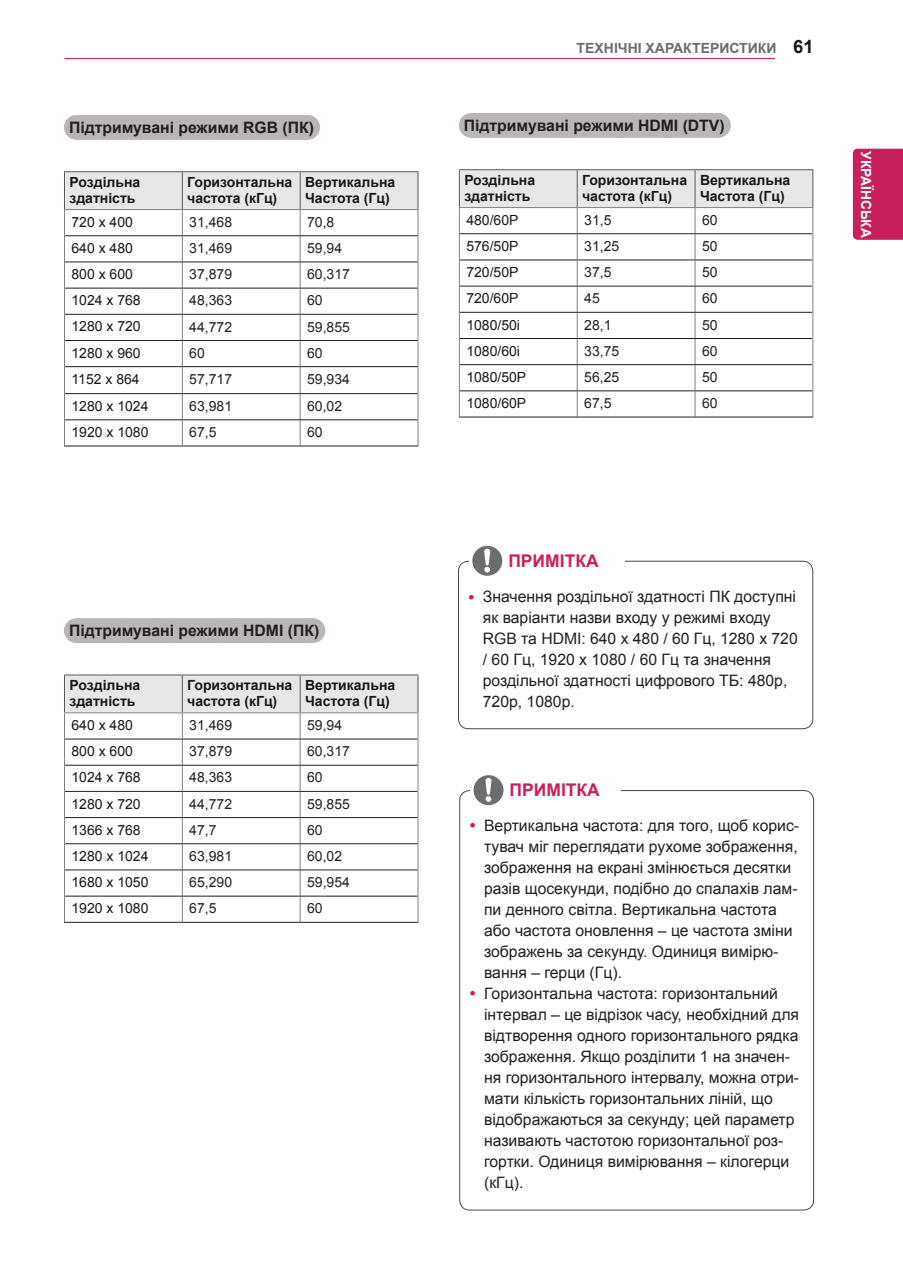
<style>
.page{position:relative;width:903px;height:1275px;background:#fff}
.page>*{position:absolute;margin:0;border:0;box-sizing:border-box;transform-origin:0 0}
.t1{font:700 21px "Arial";color:#fff}
.t2{font:700 18.38px "Arial";color:#1a161a}
.Title-note{font:700 17.5px "Arial";color:#c8205d}
.Body-Bullet{font:15.75px/21px "Arial";color:#231f20}
.Title-3{font:700 15.75px "Arial";color:#231f20}
.t3{font:14px "Arial";color:#231f20}
.t4{font:14px "Arial";color:#1a161a}
.Body{font:700 14px/15.8px "Arial";color:#1a161a}
.t5{font:700 14px "Arial";color:#6c6d70}
.t6{font:700 14px "Arial";color:#fff}
</style>
<div class="page">
<hr style="left:64px;top:58px;width:711px;height:1px;background:#c8205d">
<div style="left:853px;top:149px;width:50px;height:91px;background:#c8205d"></div>
<div style="left:458px;top:561px;width:355px;height:168px;border:1px solid #4c4649;border-radius:10px"></div>
<div style="left:498px;top:550px;width:126px;height:23px;background:#fff"></div>
<div style="left:469px;top:546px;width:38px;height:30px;background:#fff"></div>
<svg style="left:472px;top:546px;width:30px;height:30px"></svg>
<svg style="left:473px;top:775px;width:30px;height:30px"></svg>
<div style="left:471px;top:113px;width:246px;height:24px;background:#bab6b7"></div>
<svg style="left:520px;top:137px;width:173px;height:1px"></svg>
<svg style="left:717px;top:113px;width:1px;height:25px"></svg>
<hr style="left:459px;top:417px;width:118px;height:1px;background:#231f20">
<hr style="left:577px;top:417px;width:118px;height:1px;background:#231f20">
<hr style="left:695px;top:417px;width:118px;height:1px;background:#231f20">
<hr style="left:459px;top:169px;width:118px;height:1px;background:#57585a">
<hr style="left:577px;top:169px;width:118px;height:1px;background:#57585a">
<hr style="left:695px;top:169px;width:118px;height:1px;background:#57585a">
<svg style="left:459px;top:170px;width:354px;height:247px"></svg>
<div style="left:76px;top:115px;width:231px;height:24px;background:#bab6b7"></div>
<svg style="left:122px;top:139px;width:162px;height:1px"></svg>
<svg style="left:307px;top:115px;width:1px;height:25px"></svg>
<div style="left:76px;top:618px;width:236px;height:25px;background:#bab6b7"></div>
<svg style="left:312px;top:618px;width:1px;height:25px"></svg>
<hr style="left:64px;top:171px;width:118px;height:1px;background:#57585a">
<hr style="left:182px;top:171px;width:118px;height:1px;background:#57585a">
<hr style="left:300px;top:171px;width:118px;height:1px;background:#57585a">
<hr style="left:64px;top:446px;width:118px;height:1px;background:#231f20">
<hr style="left:182px;top:446px;width:118px;height:1px;background:#231f20">
<hr style="left:300px;top:446px;width:118px;height:1px;background:#231f20">
<svg style="left:64px;top:172px;width:354px;height:274px"></svg>
<hr style="left:64px;top:922px;width:118px;height:1px;background:#231f20">
<hr style="left:182px;top:922px;width:118px;height:1px;background:#231f20">
<hr style="left:300px;top:922px;width:118px;height:1px;background:#231f20">
<svg style="left:64px;top:675px;width:354px;height:247px"></svg>
<p class="Title-3" style="left:69px;top:117px;width:246px">Підтримувані режими RGB (ПК)</p>
<p class="Body" style="left:69px;top:174px;width:72px">Роздільна здатність</p>
<p class="Body" style="left:187px;top:174px;width:106px">Горизонтальна</p>
<p class="Body" style="left:187px;top:190px;width:91px">частота (кГц)</p>
<p class="Body" style="left:305px;top:174px;width:92px">Вертикальна</p>
<p class="Body" style="left:305px;top:190px;width:86px">Частота (Гц)</p>
<p class="t4" style="left:71px;top:213px;width:63px">720 x 400</p>
<p class="t3" style="left:189px;top:213px;width:44px">31,468</p>
<p class="t3" style="left:307px;top:213px;width:29px">70,8</p>
<p class="t4" style="left:71px;top:239px;width:63px">640 x 480</p>
<p class="t3" style="left:189px;top:239px;width:44px">31,469</p>
<p class="t3" style="left:307px;top:239px;width:37px">59,94</p>
<p class="t4" style="left:71px;top:265px;width:63px">800 x 600</p>
<p class="t3" style="left:189px;top:265px;width:44px">37,879</p>
<p class="t3" style="left:307px;top:265px;width:44px">60,317</p>
<p class="t4" style="left:71px;top:291px;width:71px">1024 x 768</p>
<p class="t3" style="left:189px;top:291px;width:44px">48,363</p>
<p class="t3" style="left:307px;top:291px;width:17px">60</p>
<p class="t4" style="left:71px;top:317px;width:71px">1280 x 720</p>
<p class="t3" style="left:189px;top:317px;width:44px">44,772</p>
<p class="t3" style="left:307px;top:317px;width:44px">59,855</p>
<p class="t4" style="left:71px;top:344px;width:71px">1280 x 960</p>
<p class="t3" style="left:189px;top:344px;width:17px">60</p>
<p class="t3" style="left:307px;top:344px;width:17px">60</p>
<p class="t4" style="left:71px;top:370px;width:70px">1152 x 864</p>
<p class="t3" style="left:189px;top:370px;width:44px">57,717</p>
<p class="t3" style="left:307px;top:370px;width:44px">59,934</p>
<p class="t4" style="left:71px;top:397px;width:79px">1280 x 1024</p>
<p class="t3" style="left:189px;top:397px;width:44px">63,981</p>
<p class="t3" style="left:307px;top:397px;width:37px">60,02</p>
<p class="t4" style="left:71px;top:423px;width:79px">1920 x 1080</p>
<p class="t3" style="left:189px;top:423px;width:29px">67,5</p>
<p class="t3" style="left:307px;top:423px;width:17px">60</p>
<p class="Title-3" style="left:69px;top:620px;width:252px">Підтримувані режими HDMI (ПК)</p>
<p class="Body" style="left:69px;top:678px;width:72px">Роздільна здатність</p>
<p class="Body" style="left:187px;top:678px;width:106px">Горизонтальна</p>
<p class="Body" style="left:187px;top:693px;width:91px">частота (кГц)</p>
<p class="Body" style="left:305px;top:678px;width:92px">Вертикальна</p>
<p class="Body" style="left:305px;top:693px;width:86px">Частота (Гц)</p>
<p class="t4" style="left:71px;top:716px;width:63px">640 x 480</p>
<p class="t3" style="left:189px;top:716px;width:44px">31,469</p>
<p class="t3" style="left:307px;top:716px;width:37px">59,94</p>
<p class="t4" style="left:71px;top:742px;width:63px">800 x 600</p>
<p class="t3" style="left:189px;top:742px;width:44px">37,879</p>
<p class="t3" style="left:307px;top:742px;width:44px">60,317</p>
<p class="t4" style="left:71px;top:768px;width:71px">1024 x 768</p>
<p class="t3" style="left:189px;top:768px;width:44px">48,363</p>
<p class="t3" style="left:307px;top:768px;width:17px">60</p>
<p class="t4" style="left:71px;top:794px;width:71px">1280 x 720</p>
<p class="t3" style="left:189px;top:794px;width:44px">44,772</p>
<p class="t3" style="left:307px;top:794px;width:44px">59,855</p>
<p class="t4" style="left:71px;top:821px;width:71px">1366 x 768</p>
<p class="t3" style="left:189px;top:821px;width:29px">47,7</p>
<p class="t3" style="left:307px;top:821px;width:17px">60</p>
<p class="t4" style="left:71px;top:847px;width:79px">1280 x 1024</p>
<p class="t3" style="left:189px;top:847px;width:44px">63,981</p>
<p class="t3" style="left:307px;top:847px;width:37px">60,02</p>
<p class="t4" style="left:71px;top:873px;width:79px">1680 x 1050</p>
<p class="t3" style="left:189px;top:873px;width:44px">65,290</p>
<p class="t3" style="left:307px;top:873px;width:44px">59,954</p>
<p class="t4" style="left:71px;top:899px;width:79px">1920 x 1080</p>
<p class="t3" style="left:189px;top:899px;width:29px">67,5</p>
<p class="t3" style="left:307px;top:899px;width:17px">60</p>
<p class="t5" style="left:577px;top:39px;width:201px">ТЕХНІЧНІ ХАРАКТЕРИСТИКИ</p>
<p class="t2" style="left:793px;top:34px;width:22px">61</p>
<p class="Title-3" style="left:464px;top:115px;width:262px">Підтримувані режими HDMI (DTV)</p>
<p class="Body" style="left:464px;top:172px;width:72px">Роздільна здатність</p>
<p class="Body" style="left:582px;top:172px;width:106px">Горизонтальна</p>
<p class="Body" style="left:582px;top:188px;width:91px">частота (кГц)</p>
<p class="Body" style="left:700px;top:172px;width:92px">Вертикальна</p>
<p class="Body" style="left:700px;top:188px;width:86px">Частота (Гц)</p>
<p class="t4" style="left:466px;top:211px;width:54px">480/60P</p>
<p class="t3" style="left:584px;top:211px;width:29px">31,5</p>
<p class="t3" style="left:702px;top:211px;width:17px">60</p>
<p class="t4" style="left:466px;top:237px;width:54px">576/50P</p>
<p class="t3" style="left:584px;top:237px;width:37px">31,25</p>
<p class="t3" style="left:702px;top:237px;width:17px">50</p>
<p class="t4" style="left:466px;top:263px;width:54px">720/50P</p>
<p class="t3" style="left:584px;top:263px;width:29px">37,5</p>
<p class="t3" style="left:702px;top:263px;width:17px">50</p>
<p class="t4" style="left:466px;top:289px;width:54px">720/60P</p>
<p class="t3" style="left:584px;top:289px;width:17px">45</p>
<p class="t3" style="left:702px;top:289px;width:17px">60</p>
<p class="t4" style="left:466px;top:315px;width:55px">1080/50i</p>
<p class="t3" style="left:584px;top:315px;width:29px">28,1</p>
<p class="t3" style="left:702px;top:315px;width:17px">50</p>
<p class="t4" style="left:466px;top:342px;width:55px">1080/60i</p>
<p class="t3" style="left:584px;top:342px;width:37px">33,75</p>
<p class="t3" style="left:702px;top:342px;width:17px">60</p>
<p class="t4" style="left:466px;top:368px;width:61px">1080/50P</p>
<p class="t3" style="left:584px;top:368px;width:37px">56,25</p>
<p class="t3" style="left:702px;top:368px;width:17px">50</p>
<p class="t4" style="left:466px;top:394px;width:61px">1080/60P</p>
<p class="t3" style="left:584px;top:394px;width:29px">67,5</p>
<p class="t3" style="left:702px;top:394px;width:17px">60</p>
<p class="t6" style="left:875px;top:151px;width:88px;rotate:90deg">УКРАЇНСЬКА</p>
<h1 class="t1" style="left:884px;top:175px;width:41px;rotate:90deg">УКР</h1>
<p class="Title-note" style="left:508px;top:549px;width:92px">ПРИМІТКА</p>
<p class="Body-Bullet" style="left:483px;top:586px;width:316px">Значення роздільної здатності ПК доступні як варіанти назви входу у режимі входу RGB та HDMI: 640 x 480 / 60 Гц, 1280 x 720 / 60 Гц, 1920 x 1080 / 60 Гц та значення роздільної здатності цифрового ТБ: 480p, 720p, 1080p.</p>
<p class="Title-note" style="left:510px;top:778px;width:92px">ПРИМІТКА</p>
<p class="Body-Bullet" style="left:484px;top:815px;width:317px">Вертикальна частота: для того, щоб корис&shy;тувач міг переглядати рухоме зображення, зображення на екрані змінюється десятки разів щосекунди, подібно до спалахів лам&shy;пи денного світла. Вертикальна частота або частота оновлення – це частота зміни зображень за секунду. Одиниця вимірю&shy;вання – герци (Гц).</p>
<p class="Body-Bullet" style="left:484px;top:983px;width:317px">Горизонтальна частота: горизонтальний інтервал – це відрізок часу, необхідний для відтворення одного горизонтального рядка зображення. Якщо розділити 1 на значен&shy;ня горизонтального інтервалу, можна отри&shy;мати кількість горизонтальних ліній, що відображаються за секунду; цей параметр називають частотою горизонтальної роз&shy;гортки. Одиниця вимірювання – кілогерци (кГц).</p>
</div>
